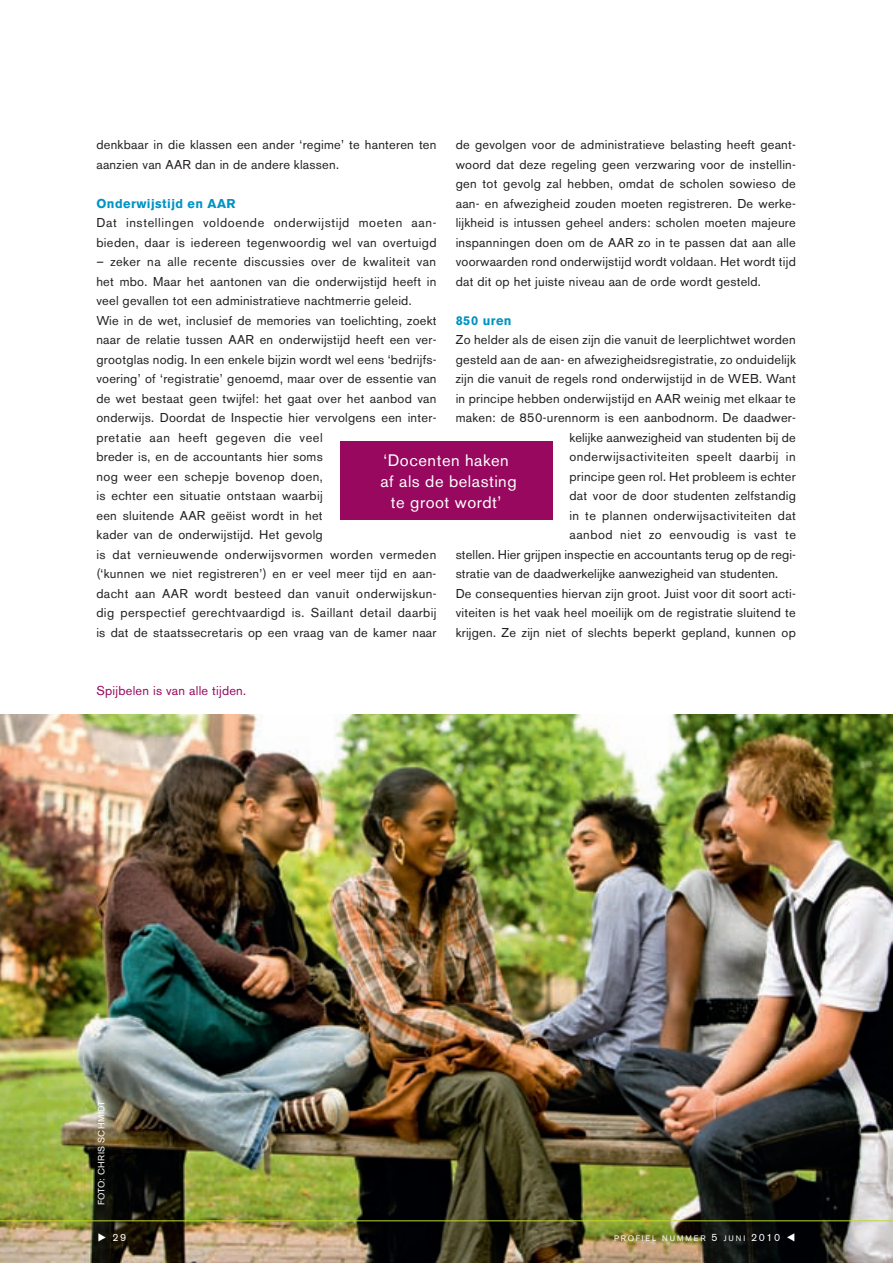
<style>
.page{position:relative;width:893px;height:1263px;background:#fff}
.page>*{position:absolute;margin:0;border:0;box-sizing:border-box;transform-origin:0 0}
.t1{font:16.5px/21px "Akzidenz Grotesk BE";letter-spacing:.03em;color:#fff;text-align:center}
.t2{font:12.75px/19.5px "Akzidenz Grotesk BE";letter-spacing:.02em;color:#231f20}
.t3{font:12.75px/19.5px "Akzidenz Grotesk BE";letter-spacing:.05em;color:#231f20}
.t4{font:12.75px "Akzidenz Grotesk BE";letter-spacing:.04em;color:#231f20}
.t5{font:700 12.75px "Akzidenz Grotesk BE";letter-spacing:.035em;color:#0093c4}
.t6{font:12.75px "Akzidenz Grotesk BE";letter-spacing:.02em;color:#98085e}
.t7{font:10.5px "Akzidenz Grotesk BE";color:#fff}
.t8{font:9px "Akzidenz Grotesk BE";letter-spacing:.045em;color:#fff}
.t9{font:7.8px "Akzidenz Grotesk BE";letter-spacing:.24em;color:#fff}
.s1{font-size:10.5px}
</style>
<div class="page">
<img style="left:0;top:715px;width:892px;height:548px">
<hr style="left:0;top:1220px;width:892px;height:1px;background:#bed630">
<div style="left:340px;top:442px;width:212px;height:78px;background:#98085e"></div>
<svg style="left:787px;top:1234px;width:7px;height:8px"></svg>
<svg style="left:99px;top:1234px;width:7px;height:8px"></svg>
<p class="t2" style="left:96px;top:135px;width:342px">denkbaar in die klassen een ander ‘regime’ te hanteren ten aanzien van AAR dan in de andere klassen.</p>
<p class="t5" style="left:96px;top:196px;width:141px">Onderwijstijd en AAR</p>
<p class="t3" style="left:96px;top:213px;width:342px">Dat instellingen voldoende onderwijstijd moeten aan&shy;bieden, daar is iedereen tegenwoordig wel van overtuigd</p>
<p class="t2" style="left:96px;top:252px;width:342px">– zeker na alle recente discussies over de kwaliteit van het mbo. Maar het aantonen van die onderwijstijd heeft in veel gevallen tot een administratieve nachtmerrie geleid.<br>Wie in de wet, inclusief de memories van toelichting, zoekt naar de relatie tussen AAR en onderwijstijd heeft een ver&shy;grootglas nodig. In een enkele bijzin wordt wel eens ‘bedrijfs&shy;voering’ of ‘registratie’ genoemd, maar over de essentie van de wet bestaat geen twijfel: het gaat over het aanbod van onderwijs. Doordat de Inspectie hier vervolgens een inter&shy;pretatie aan heeft gegeven die veel<br>breder is, en de accountants hier soms<br>nog weer een schepje bovenop doen,<br>is echter een situatie ontstaan waarbij<br>een sluitende AAR geëist wordt in het<br>kader van de onderwijstijd. Het gevolg<br>is dat vernieuwende onderwijsvormen worden vermeden (‘kunnen we niet registreren’) en er veel meer tijd en aan&shy;dacht aan AAR wordt besteed dan vanuit onderwijskun&shy;dig perspectief gerechtvaardigd is. Saillant detail daarbij is dat de staatssecretaris op een vraag van de kamer naar</p>
<p class="t2" style="left:456px;top:135px;width:342px;text-align:justify">de gevolgen voor de administratieve belasting heeft geant&shy;woord dat deze regeling geen verzwaring voor de instellin&shy;gen tot gevolg zal hebben, omdat de scholen sowieso de aan- en afwezigheid zouden moeten registreren. De werke&shy;lijkheid is intussen geheel anders: scholen moeten majeure inspanningen doen om de AAR zo in te passen dat aan alle voorwaarden rond onderwijstijd wordt voldaan. Het wordt tijd dat dit op het juiste niveau aan de orde wordt gesteld.</p>
<p class="t5" style="left:456px;top:313px;width:57px">850 uren</p>
<p class="t2" style="left:456px;top:330px;width:342px">Zo helder als de eisen zijn die vanuit de leerplichtwet worden</p>
<p class="t2" style="left:456px;top:350px;width:342px">gesteld aan de aan- en afwezigheidsregistratie, zo onduidelijk</p>
<p class="t2" style="left:456px;top:369px;width:342px">zijn die vanuit de regels rond onderwijstijd in de WEB. Want</p>
<p class="t2" style="left:456px;top:389px;width:342px">in principe hebben onderwijstijd en AAR weinig met elkaar te</p>
<p class="t2" style="left:456px;top:408px;width:342px">maken: de 850-urennorm is een aanbodnorm. De daadwer-</p>
<p class="t2" style="left:569px;top:428px;width:228px">kelijke aanwezigheid van studenten bij de</p>
<p class="t4" style="left:569px;top:449px;width:228px">onderwijsactiviteiten speelt daarbij in</p>
<p class="t2" style="left:569px;top:466px;width:228px">principe geen rol. Het probleem is echter</p>
<p class="t2" style="left:569px;top:486px;width:228px">dat voor de door studenten zelfstandig</p>
<p class="t2" style="left:569px;top:505px;width:228px">in te plannen onderwijsactiviteiten dat</p>
<p class="t4" style="left:569px;top:527px;width:228px">aanbod niet zo eenvoudig is vast te</p>
<p class="t2" style="left:456px;top:544px;width:342px">stellen. Hier grijpen inspectie en accountants terug op de regi-</p>
<p class="t2" style="left:456px;top:564px;width:324px">stratie van de daadwerkelijke aanwezigheid van studenten.</p>
<p class="t2" style="left:456px;top:583px;width:342px">De consequenties hiervan zijn groot. Juist voor dit soort acti-</p>
<p class="t2" style="left:456px;top:603px;width:342px">viteiten is het vaak heel moeilijk om de registratie sluitend te</p>
<p class="t2" style="left:456px;top:622px;width:342px">krijgen. Ze zijn niet of slechts beperkt gepland, kunnen op</p>
<p class="t1" style="left:381px;top:450px;width:138px">‘Docenten haken af als de belasting te groot wordt’</p>
<p class="t6" style="left:96px;top:683px;width:151px">Spijbelen is van alle tijden.</p>
<p class="t8" style="left:96px;top:1205px;width:106px;rotate:-90deg">FOTO: CHRIS SCHMIDT</p>
<p class="t7" style="left:113px;top:1231px;width:15px">29</p>
<p class="t9" style="left:614px;top:1234px;width:168px">PROFIEL NUMMER <span class="s1">5</span> JUNI <span class="s1">2010</span></p>
</div>
